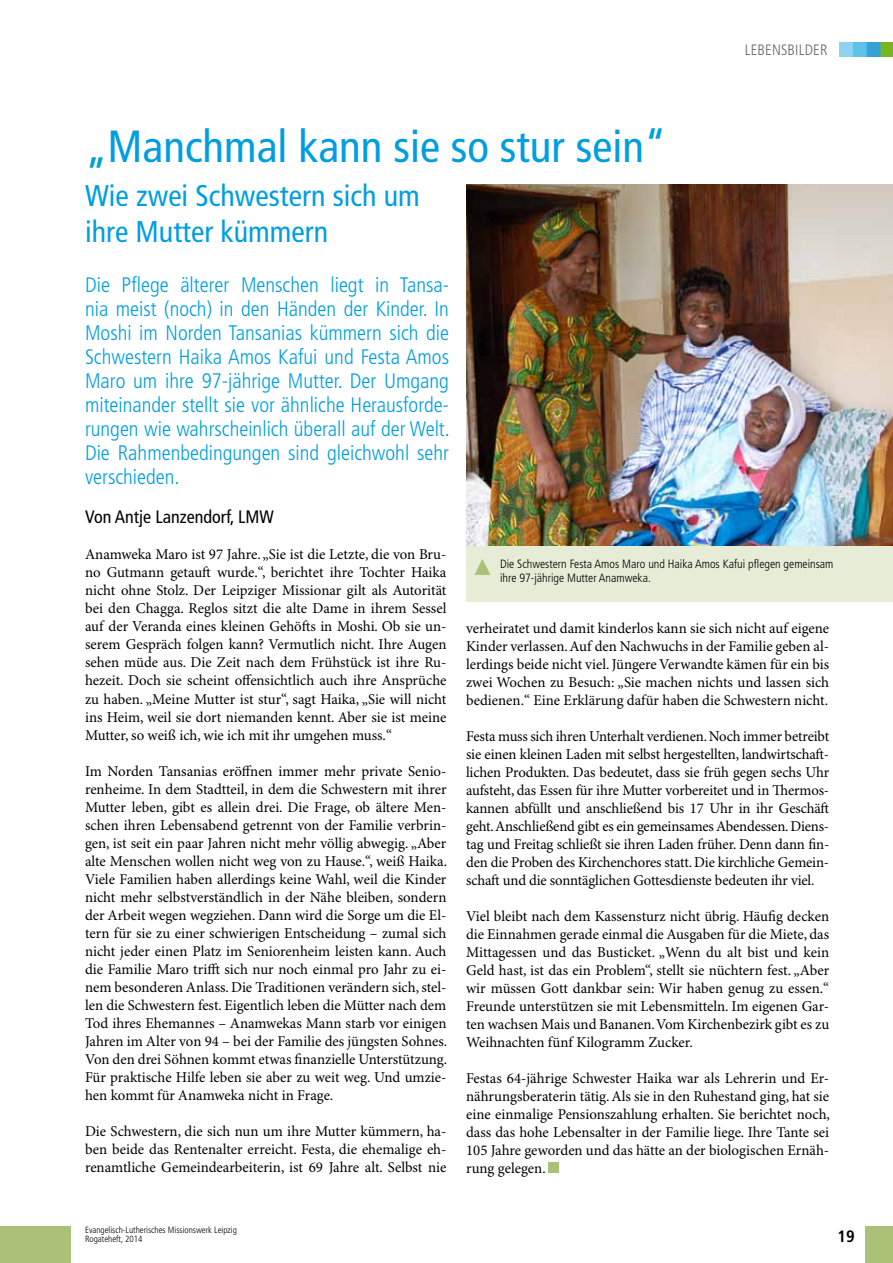
<style>
.page{position:relative;width:893px;height:1263px;background:#fff}
.page>*{position:absolute;margin:0;border:0;box-sizing:border-box;transform-origin:0 0}
.t1{font:condensed 45px "Frutiger";color:#009ee0}
.t2{font:condensed 30px/36px "Frutiger";color:#009ee0}
.t3{font:300 condensed 21px/24px "Frutiger";color:#009ee0;text-align:justify}
.t4{font:condensed 18px "Frutiger";color:#000}
.t5{font:700 condensed 16.5px "Frutiger";color:#000}
.t6{font:15px/18px "Minion Pro";letter-spacing:-.005em;color:#000;text-align:justify}
.t7{font:300 condensed 15px "Frutiger";color:#646567}
.t8{font:300 condensed 12px/14.4px "Frutiger";color:#000}
.t9{font:300 condensed 9px/9.4px "Frutiger";color:#000}
</style>
<div class="page">
<img style="left:839px;top:43px;width:54px;height:13px">
<div style="left:865px;top:1226px;width:28px;height:37px;background:#abc178"></div>
<div style="left:0;top:1226px;width:70px;height:37px;background:#abc178"></div>
<img style="left:466px;top:185px;width:427px;height:361px">
<div style="left:466px;top:546px;width:427px;height:56px;background:#e6ecd6"></div>
<svg style="left:475px;top:559px;width:16px;height:16px"></svg>
<div style="left:548px;top:1162px;width:11px;height:11px;background:#abc178"></div>
<p class="t7" style="left:745px;top:41px;width:44px">Lebensbilder</p>
<h1 class="t1" style="left:85px;top:120px;width:583px">„Manchmal kann sie so stur sein“</h1>
<h2 class="t2" style="left:85px;top:178px;width:336px">Wie zwei Schwestern sich um ihre Mutter kümmern</h2>
<p class="t3" style="left:85px;top:273px;width:366px">Die Pflege älterer Menschen liegt in Tansa&shy;nia meist (noch) in den Händen der Kinder. In Moshi im Norden Tansanias kümmern sich die Schwestern H aika Amos Kafui und Festa Amos Maro um ihre 97-jährige Mutter. Der Umgang miteinander stellt sie vor ähnliche Herausforde&shy;rungen wie wahrscheinlich überall auf der Welt.<br>Die Rahmenbedingungen sind gleichwohl sehr verschieden.</p>
<p class="t4" style="left:85px;top:506px;width:190px">Von Antje Lanzendorf, LMW</p>
<p class="t6" style="left:85px;top:546px;width:363px">Anamweka Maro ist 97 Jahre. „Sie ist die Letzte, die von Bru&shy;no Gutmann getauft wurde.“, berichtet ihre Tochter Haika nicht ohne Stolz. Der Leipziger Missionar gilt als Autorität bei den Chagga. Reglos sitzt die alte Dame in ihrem Sessel auf der Veranda eines kleinen Gehöfts in Moshi. Ob sie un&shy;serem Gespräch folgen kann? Vermutlich nicht. Ihre Augen sehen müde aus. Die Zeit nach dem Frühstück ist ihre Ru&shy;hezeit. Doch sie scheint offensichtlich auch ihre Ansprüche zu haben. „Meine Mutter ist stur“, sagt Haika, „Sie will nicht ins Heim, weil sie dort niemanden kennt. Aber sie ist meine Mutter, so weiß ich, wie ich mit ihr umgehen muss.“</p>
<p class="t6" style="left:85px;top:762px;width:364px">Im Norden Tansanias eröffnen immer mehr private Senio&shy;renheime. In dem Stadtteil, in dem die Schwestern mit ihrer Mutter leben, gibt es allein drei. Die Frage, ob ältere Men&shy;schen ihren Lebensabend getrennt von der Familie verbrin&shy;gen, ist seit ein paar Jahren nicht mehr völlig abwegig. „Aber alte Menschen wollen nicht weg von zu Hause.“, weiß Haika.<br>Viele Familien haben allerdings keine Wahl, weil die Kinder nicht mehr selbstverständlich in der Nähe bleiben, sondern der Arbeit wegen wegziehen. Dann wird die Sorge um die El&shy;tern für sie zu einer schwierigen Entscheidung – zumal sich nicht jeder einen Platz im Seniorenheim leisten kann. Auch die Familie Maro trifft sich nur noch einmal pro Jahr zu ei&shy;nem besonderen Anlass. Die Traditionen verändern sich, stel&shy;len die Schwestern fest. Eigentlich leben die Mütter nach dem Tod ihres Ehemannes – Anamwekas Mann starb vor einigen Jahren im Alter von 94 – bei der Familie des jüngsten Sohnes.<br>Von den drei Söhnen kommt etwas finanzielle Unterstützung.<br>Für praktische Hilfe leben sie aber zu weit weg. Und umzie&shy;hen kommt für Anamweka nicht in Frage.</p>
<p class="t6" style="left:85px;top:1122px;width:363px">Die Schwestern, die sich nun um ihre Mutter kümmern, ha&shy;ben beide das Rentenalter erreicht. Festa, die ehemalige eh&shy;renamtliche Gemeindearbeiterin, ist 69 Jahre alt. Selbst nie</p>
<p class="t8" style="left:500px;top:556px;width:335px">Die Schwestern Festa Amos Maro und H aika Amos Kafui pflegen gemeinsam ihre 97-jährige Mutter Anamweka.</p>
<p class="t6" style="left:466px;top:620px;width:365px">verheiratet und damit kinderlos kann sie sich nicht auf eigene Kinder verlassen. Auf den Nachwuchs in der Familie geben al&shy;lerdings beide nicht viel. Jüngere Verwandte kämen für ein bis zwei Wochen zu Besuch: „Sie machen nichts und lassen sich bedienen.“ Eine Erklärung dafür haben die Schwestern nicht.</p>
<p class="t6" style="left:466px;top:728px;width:365px">Festa muss sich ihren Unterhalt verdienen. Noch immer betreibt sie einen kleinen Laden mit selbst hergestellten, landwirtschaft&shy;lichen Produkten. Das bedeutet, dass sie früh gegen sechs Uhr aufsteht, das Essen für ihre Mutter vorbereitet und in Thermos&shy;kannen abfüllt und anschließend bis 17 Uhr in ihr Geschäft geht. Anschließend gibt es ein gemeinsames Abendessen. Diens&shy;tag und Freitag schließt sie ihren Laden früher. Denn dann fin&shy;den die Proben des Kirchenchores statt. Die kirchliche Gemein&shy;schaft und die sonntäglichen Gottesdienste bedeuten ihr viel.</p>
<p class="t6" style="left:466px;top:908px;width:365px">Viel bleibt nach dem Kassensturz nicht übrig. Häufig decken die Einnahmen gerade einmal die Ausgaben für die Miete, das Mittagessen und das Busticket. „Wenn du alt bist und kein Geld hast, ist das ein Problem“, stellt sie nüchtern fest. „Aber wir müssen Gott dankbar sein: Wir haben genug zu essen.“ Freunde unterstützen sie mit Lebensmitteln. Im eigenen Gar&shy;ten wachsen Mais und Bananen. Vom Kirchenbezirk gibt es zu Weihnachten fünf Kilogramm Zucker.</p>
<p class="t6" style="left:466px;top:1070px;width:365px">Festas 64-jährige Schwester Haika war als Lehrerin und Er&shy;nährungsberaterin tätig. Als sie in den Ruhestand ging, hat sie eine einmalige Pensionszahlung erhalten. Sie berichtet noch, dass das hohe Lebensalter in der Familie liege. Ihre Tante sei 105 Jahre geworden und das hätte an der biologischen Ernäh&shy;rung gelegen.</p>
<p class="t9" style="left:85px;top:1225px;width:153px">Evangelisch-Lutherisches Missionswerk Leipzig<br>Rogateheft, 2014</p>
<p class="t5" style="left:837px;top:1226px;width:19px">19</p>
</div>
